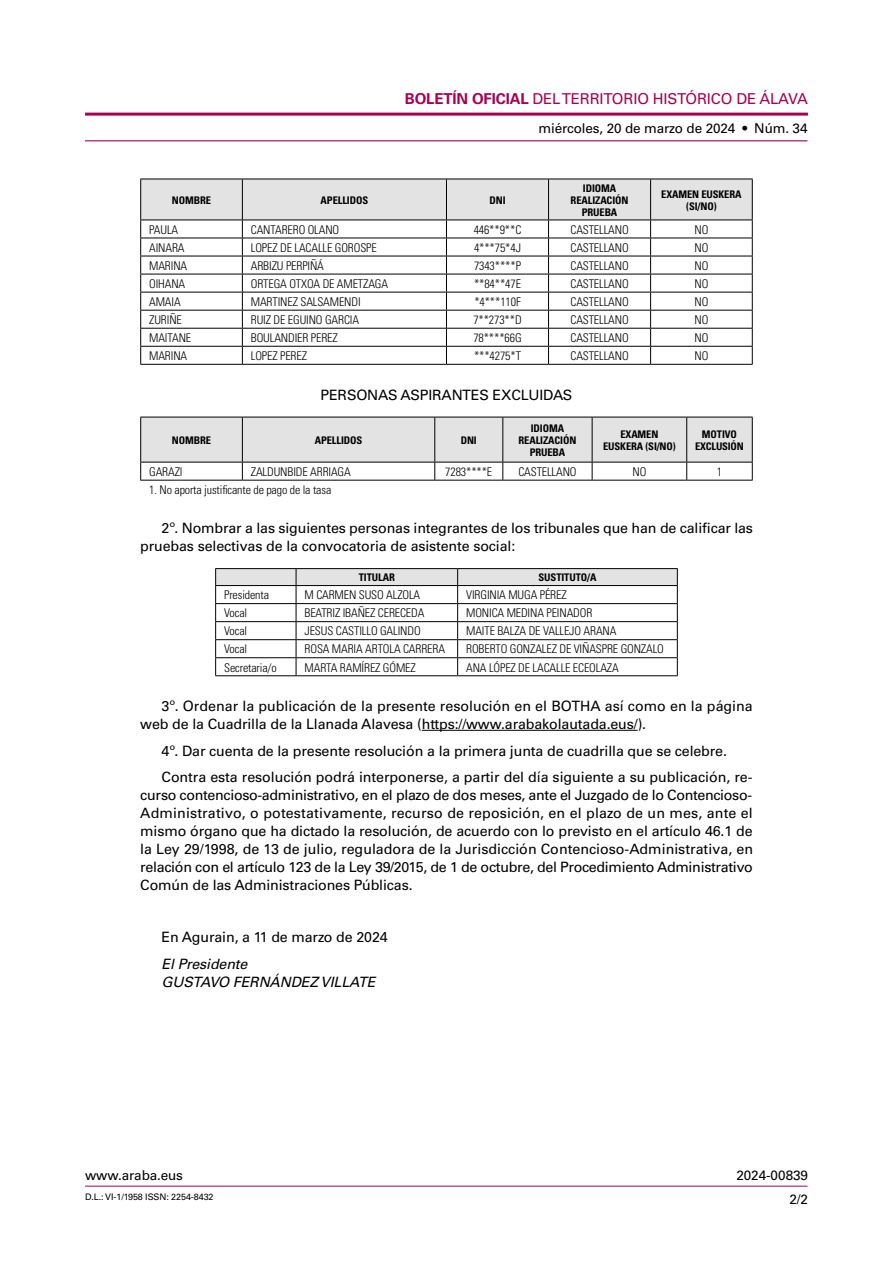
<style>
.page{position:relative;width:893px;height:1263px;background:#fff}
.page>*{position:absolute;margin:0;border:0;box-sizing:border-box;transform-origin:0 0}
.t1{font:15px "Univers LT Std";letter-spacing:-.01em;color:#a80050}
._4_2_ROMAN_CENTRADO{font:14.25px/18px "Univers LT Std";letter-spacing:-.01em;color:#000}
.FIRMA_lugar_3_nivele{font:14.25px "Univers LT Std";letter-spacing:-.01em;color:#000}
.FIRMA_nombre{font:italic 14.25px "Univers LT Std";letter-spacing:-.01em;color:#000}
.FIRMA_cargo{font:italic 14.25px "Univers LT Std";letter-spacing:-.01em;color:#000}
.t2{font:13.5px "Univers LT Std";letter-spacing:-.01em;color:#000}
.CUERPO_TABLA_8_IZDA{font:300 condensed 12px "Univers LT Std";letter-spacing:-.01em;color:#000}
.CUERPO_TABLA_8_DCHA{font:300 condensed 12px "Univers LT Std";letter-spacing:-.01em;color:#000}
.CABECERA_TABLA_7_CEN{font:700 condensed 10.5px/12px "Univers LT Std";letter-spacing:-.01em;color:#000;text-align:center}
.t3{font:9px "Univers LT Std";letter-spacing:-.01em;color:#000}
.s1{font-weight:700}
</style>
<div class="page">
<hr style="left:85px;top:1186px;width:722px;height:1px;background:#a80050">
<hr style="left:85px;top:113px;width:723px;height:3px;background:#a80050">
<hr style="left:85px;top:140px;width:722px;height:1px;background:#a80050">
<hr style="left:422px;top:730px;width:216px;height:1px;background:#000">
<svg style="left:140px;top:179px;width:613px;height:185px"></svg>
<hr style="left:140px;top:364px;width:102px;height:1px;background:#000">
<hr style="left:242px;top:364px;width:204px;height:1px;background:#000">
<hr style="left:446px;top:364px;width:103px;height:1px;background:#000">
<hr style="left:549px;top:364px;width:102px;height:1px;background:#000">
<hr style="left:651px;top:364px;width:102px;height:1px;background:#000">
<svg style="left:140px;top:417px;width:613px;height:63px"></svg>
<hr style="left:140px;top:480px;width:102px;height:1px;background:#000">
<hr style="left:242px;top:480px;width:193px;height:1px;background:#000">
<hr style="left:435px;top:480px;width:68px;height:1px;background:#000">
<hr style="left:503px;top:480px;width:89px;height:1px;background:#000">
<hr style="left:592px;top:480px;width:95px;height:1px;background:#000">
<hr style="left:687px;top:480px;width:66px;height:1px;background:#000">
<hr style="left:215px;top:568px;width:81px;height:1px;background:#000">
<hr style="left:296px;top:568px;width:162px;height:1px;background:#000">
<hr style="left:458px;top:568px;width:220px;height:1px;background:#000">
<svg style="left:215px;top:569px;width:463px;height:106px"></svg>
<hr style="left:215px;top:675px;width:81px;height:1px;background:#000">
<hr style="left:296px;top:675px;width:162px;height:1px;background:#000">
<hr style="left:458px;top:675px;width:220px;height:1px;background:#000">
<p class="t1" style="left:405px;top:90px;width:404px"><span class="s1">BOLETÍN OFICIAL</span> DEL TERRITORIO HISTÓRICO DE ÁLAVA</p>
<p class="CABECERA_TABLA_7_CEN" style="left:172px;top:194px;width:41px">NOMBRE</p>
<p class="CABECERA_TABLA_7_CEN" style="left:321px;top:194px;width:49px">APELLIDOS</p>
<p class="CABECERA_TABLA_7_CEN" style="left:489px;top:194px;width:18px">DNI</p>
<p class="t2" style="left:538px;top:121px;width:271px">miércoles, 20 de marzo de 2024 • Núm. 34</p>
<p class="CABECERA_TABLA_7_CEN" style="left:571px;top:182px;width:59px">IDIOMA<br>REALIZACIÓN<br>PRUEBA</p>
<p class="CABECERA_TABLA_7_CEN" style="left:661px;top:188px;width:82px">EXAMEN EUSKERA (SI/NO)</p>
<p class="CUERPO_TABLA_8_IZDA" style="left:149px;top:222px;width:31px">PAULA</p>
<p class="CUERPO_TABLA_8_IZDA" style="left:251px;top:222px;width:90px">CANTARERO OLANO</p>
<p class="CUERPO_TABLA_8_IZDA" style="left:474px;top:222px;width:49px">446**9**C</p>
<p class="CUERPO_TABLA_8_IZDA" style="left:570px;top:222px;width:60px">CASTELLANO</p>
<p class="CUERPO_TABLA_8_DCHA" style="left:694px;top:222px;width:15px">NO</p>
<p class="CUERPO_TABLA_8_IZDA" style="left:149px;top:240px;width:37px">AINARA</p>
<p class="CUERPO_TABLA_8_IZDA" style="left:251px;top:240px;width:127px">LOPEZ DE LACALLE GOROSPE</p>
<p class="CUERPO_TABLA_8_IZDA" style="left:474px;top:240px;width:48px">4***75*4J</p>
<p class="CUERPO_TABLA_8_IZDA" style="left:570px;top:240px;width:60px">CASTELLANO</p>
<p class="CUERPO_TABLA_8_DCHA" style="left:694px;top:240px;width:15px">NO</p>
<p class="CUERPO_TABLA_8_IZDA" style="left:149px;top:258px;width:40px">MARINA</p>
<p class="CUERPO_TABLA_8_IZDA" style="left:251px;top:258px;width:75px">ARBIZU PERPIÑÁ</p>
<p class="CUERPO_TABLA_8_IZDA" style="left:474px;top:258px;width:48px">7343****P</p>
<p class="CUERPO_TABLA_8_IZDA" style="left:570px;top:258px;width:60px">CASTELLANO</p>
<p class="CUERPO_TABLA_8_DCHA" style="left:694px;top:258px;width:15px">NO</p>
<p class="CUERPO_TABLA_8_IZDA" style="left:149px;top:276px;width:38px">OIHANA</p>
<p class="CUERPO_TABLA_8_IZDA" style="left:251px;top:276px;width:139px">ORTEGA OTXOA DE AMETZAGA</p>
<p class="CUERPO_TABLA_8_IZDA" style="left:474px;top:276px;width:48px">**84**47E</p>
<p class="CUERPO_TABLA_8_IZDA" style="left:570px;top:276px;width:60px">CASTELLANO</p>
<p class="CUERPO_TABLA_8_DCHA" style="left:694px;top:276px;width:15px">NO</p>
<p class="CUERPO_TABLA_8_IZDA" style="left:149px;top:294px;width:33px">AMAIA</p>
<p class="CUERPO_TABLA_8_IZDA" style="left:251px;top:294px;width:111px">MARTINEZ SALSAMENDI</p>
<p class="CUERPO_TABLA_8_IZDA" style="left:474px;top:294px;width:48px">*4***110F</p>
<p class="CUERPO_TABLA_8_IZDA" style="left:570px;top:294px;width:60px">CASTELLANO</p>
<p class="CUERPO_TABLA_8_DCHA" style="left:694px;top:294px;width:15px">NO</p>
<p class="CUERPO_TABLA_8_IZDA" style="left:149px;top:312px;width:34px">ZURIÑE</p>
<p class="CUERPO_TABLA_8_IZDA" style="left:251px;top:312px;width:110px">RUIZ DE EGUINO GARCIA</p>
<p class="CUERPO_TABLA_8_IZDA" style="left:473px;top:312px;width:50px">7**273**D</p>
<p class="CUERPO_TABLA_8_IZDA" style="left:570px;top:312px;width:60px">CASTELLANO</p>
<p class="CUERPO_TABLA_8_DCHA" style="left:694px;top:312px;width:15px">NO</p>
<p class="CUERPO_TABLA_8_IZDA" style="left:149px;top:331px;width:44px">MAITANE</p>
<p class="CUERPO_TABLA_8_IZDA" style="left:251px;top:331px;width:88px">BOULANDIER PEREZ</p>
<p class="CUERPO_TABLA_8_IZDA" style="left:473px;top:331px;width:50px">78****66G</p>
<p class="CUERPO_TABLA_8_IZDA" style="left:570px;top:331px;width:60px">CASTELLANO</p>
<p class="CUERPO_TABLA_8_DCHA" style="left:694px;top:331px;width:15px">NO</p>
<p class="CUERPO_TABLA_8_IZDA" style="left:149px;top:349px;width:40px">MARINA</p>
<p class="CUERPO_TABLA_8_IZDA" style="left:251px;top:349px;width:58px">LOPEZ PEREZ</p>
<p class="CUERPO_TABLA_8_IZDA" style="left:474px;top:349px;width:48px">***4275*T</p>
<p class="CUERPO_TABLA_8_IZDA" style="left:570px;top:349px;width:60px">CASTELLANO</p>
<p class="CUERPO_TABLA_8_DCHA" style="left:694px;top:349px;width:15px">NO</p>
<p class="_4_2_ROMAN_CENTRADO" style="left:320px;top:386px;width:253px">PERSONAS ASPIRANTES EXCLUIDAS</p>
<p class="CABECERA_TABLA_7_CEN" style="left:172px;top:434px;width:41px">NOMBRE</p>
<p class="CABECERA_TABLA_7_CEN" style="left:315px;top:434px;width:49px">APELLIDOS</p>
<p class="CABECERA_TABLA_7_CEN" style="left:461px;top:434px;width:18px">DNI</p>
<p class="CABECERA_TABLA_7_CEN" style="left:519px;top:422px;width:59px">IDIOMA<br>REALIZACIÓN<br>PRUEBA</p>
<p class="CABECERA_TABLA_7_CEN" style="left:603px;top:428px;width:74px">EXAMEN<br>EUSKERA (SI/NO)</p>
<p class="CABECERA_TABLA_7_CEN" style="left:695px;top:428px;width:50px">MOTIVO<br>EXCLUSIÓN</p>
<p class="CUERPO_TABLA_8_IZDA" style="left:149px;top:464px;width:35px">GARAZI</p>
<p class="CUERPO_TABLA_8_IZDA" style="left:251px;top:464px;width:101px">ZALDUNBIDE ARRIAGA</p>
<p class="CUERPO_TABLA_8_IZDA" style="left:445px;top:464px;width:48px">7283****E</p>
<p class="CUERPO_TABLA_8_IZDA" style="left:518px;top:464px;width:60px">CASTELLANO</p>
<p class="CUERPO_TABLA_8_IZDA" style="left:632px;top:464px;width:15px">NO</p>
<p class="CUERPO_TABLA_8_DCHA" style="left:717px;top:464px;width:7px">1</p>
<p class="CUERPO_TABLA_8_IZDA" style="left:149px;top:482px;width:184px">1. No aporta justificante de pago de la tasa</p>
<p class="_4_2_ROMAN_CENTRADO" style="left:140px;top:519px;width:614px;text-indent:21px">2º. Nombrar a las siguientes personas integrantes de los tribunales que han de calificar las pruebas selectivas de la convocatoria de asistente social:</p>
<p class="CABECERA_TABLA_7_CEN" style="left:359px;top:571px;width:38px">TITULAR</p>
<p class="CABECERA_TABLA_7_CEN" style="left:539px;top:571px;width:59px">SUSTITUTO/A</p>
<p class="CUERPO_TABLA_8_IZDA" style="left:224px;top:588px;width:46px">Presidenta</p>
<p class="CUERPO_TABLA_8_IZDA" style="left:305px;top:588px;width:117px">M CARMEN SUSO ALZOLA</p>
<p class="CUERPO_TABLA_8_DCHA" style="left:466px;top:588px;width:102px">VIRGINIA MUGA PÉREZ</p>
<p class="CUERPO_TABLA_8_IZDA" style="left:224px;top:606px;width:25px">Vocal</p>
<p class="CUERPO_TABLA_8_IZDA" style="left:305px;top:606px;width:121px">BEATRIZ IBAÑEZ CERECEDA</p>
<p class="CUERPO_TABLA_8_DCHA" style="left:466px;top:606px;width:128px">MONICA MEDINA PEINADOR</p>
<p class="CUERPO_TABLA_8_IZDA" style="left:224px;top:624px;width:25px">Vocal</p>
<p class="CUERPO_TABLA_8_IZDA" style="left:305px;top:624px;width:118px">JESUS CASTILLO GALINDO</p>
<p class="CUERPO_TABLA_8_DCHA" style="left:466px;top:624px;width:152px">MAITE BALZA DE VALLEJO ARANA</p>
<p class="CUERPO_TABLA_8_IZDA" style="left:224px;top:642px;width:25px">Vocal</p>
<p class="CUERPO_TABLA_8_IZDA" style="left:305px;top:642px;width:142px">ROSA MARIA ARTOLA CARRERA</p>
<p class="CUERPO_TABLA_8_DCHA" style="left:466px;top:642px;width:199px">ROBERTO GONZALEZ DE VIÑASPRE GONZALO</p>
<p class="CUERPO_TABLA_8_IZDA" style="left:224px;top:660px;width:54px">Secretaria/o</p>
<p class="CUERPO_TABLA_8_IZDA" style="left:305px;top:660px;width:113px">MARTA RAMÍREZ GÓMEZ</p>
<p class="CUERPO_TABLA_8_DCHA" style="left:466px;top:660px;width:154px">ANA LÓPEZ DE LACALLE ECEOLAZA</p>
<p class="_4_2_ROMAN_CENTRADO" style="left:140px;top:697px;width:614px;text-indent:21px">3º. Ordenar la publicación de la presente resolución en el BOTHA así como en la página web de la Cuadrilla de la Llanada Alavesa (https://www.arabakolautada.eus/).</p>
<p class="_4_2_ROMAN_CENTRADO" style="left:162px;top:742px;width:567px">4º. Dar cuenta de la presente resolución a la primera junta de cuadrilla que se celebre.</p>
<p class="_4_2_ROMAN_CENTRADO" style="left:140px;top:768px;width:614px;text-align:justify;text-indent:21px">Contra esta resolución podrá interponerse, a partir del día siguiente a su publicación, re&shy;curso contencioso-administrativo, en el plazo de dos meses, ante el Juzgado de lo Contencioso-Administrativo, o potestativamente, recurso de reposición, en el plazo de un mes, ante el mismo órgano que ha dictado la resolución, de acuerdo con lo previsto en el artículo 46.1 de la Ley 29/1998, de 13 de julio, reguladora de la Jurisdicción Contencioso-Administrativa, en relación con el artículo 123 de la Ley 39/2015, de 1 de octubre, del Procedimiento Administrativo Común de las Administraciones Públicas.</p>
<p class="FIRMA_lugar_3_nivele" style="left:162px;top:929px;width:228px">En Agurain, a 11 de marzo de 2024</p>
<p class="FIRMA_cargo" style="left:162px;top:955px;width:87px">El Presidente</p>
<p class="FIRMA_nombre" style="left:162px;top:973px;width:215px">GUSTAVO FERNÁNDEZ VILLATE</p>
<p class="t2" style="left:85px;top:1167px;width:99px">www.araba.eus</p>
<p class="t3" style="left:85px;top:1192px;width:130px">D.L.: VI-1/1958 ISSN: 2254-8432</p>
<p class="t2" style="left:736px;top:1167px;width:73px">2024-00839</p>
<p class="t2" style="left:789px;top:1191px;width:20px">2/2</p>
</div>
